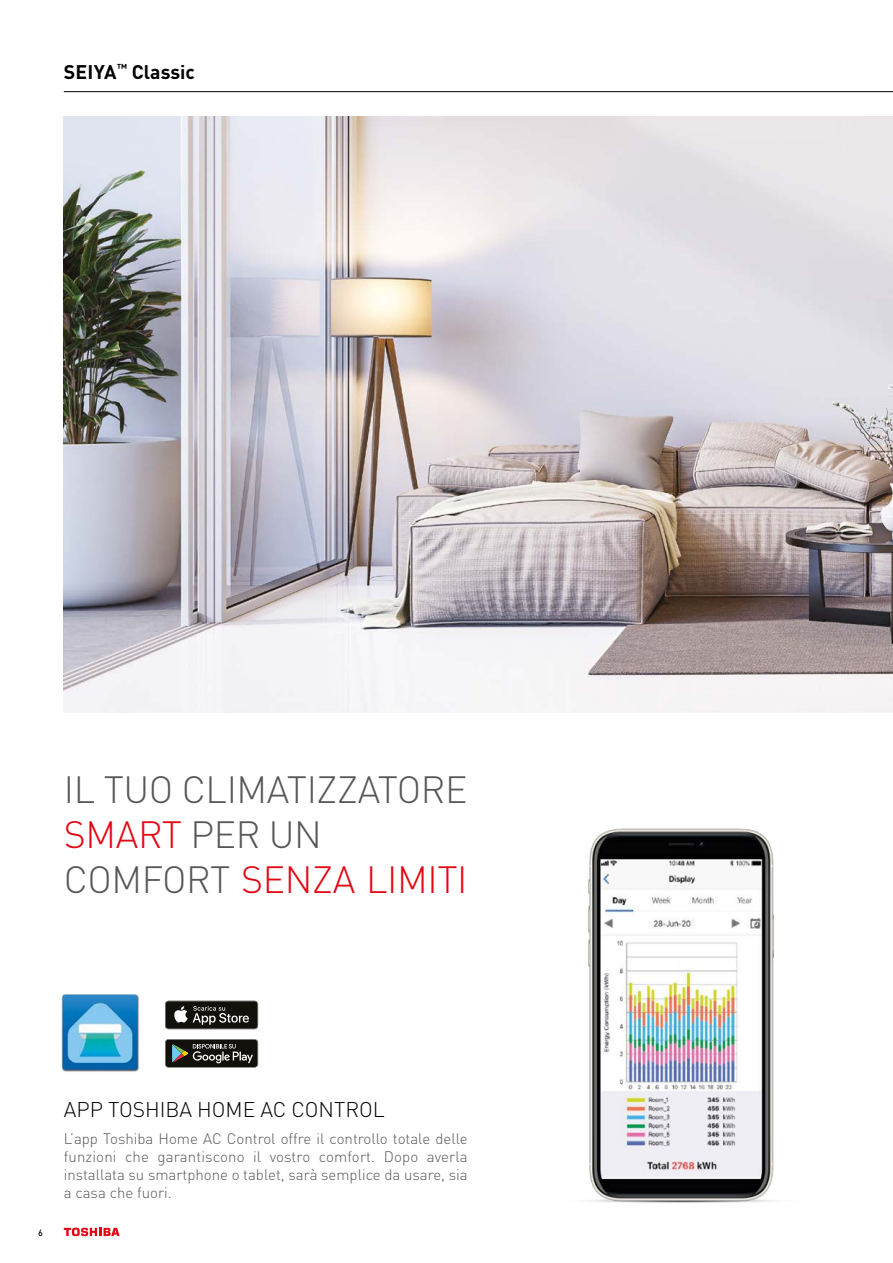
<style>
.page{position:relative;width:893px;height:1263px;background:#fff}
.page>*{position:absolute;margin:0;border:0;box-sizing:border-box;transform-origin:0 0}
.t1{font:300 37.5px/45px "DIN Pro";letter-spacing:-.01em;color:#575756}
.t2{font:300 21px "DIN Pro";color:#000}
.t3{font:700 19.5px "DIN Pro";color:#000}
.t4{font:300 15px/18px "DIN Pro";color:#575756;text-align:justify}
.t5{font:500 9px "DIN Pro";color:#000}
.s1{color:#e30613}
</style>
<div class="page">
<img style="left:64px;top:117px;width:829px;height:595px">
<svg style="left:64px;top:1227px;width:56px;height:9px"></svg>
<hr style="left:64px;top:91px;width:829px;height:1px;background:#000">
<img style="left:587px;top:828px;width:189px;height:375px">
<svg style="left:167px;top:1000px;width:92px;height:30px"></svg>
<svg style="left:165px;top:1001px;width:93px;height:28px"></svg>
<svg style="left:166px;top:1042px;width:93px;height:26px"></svg>
<svg style="left:165px;top:1039px;width:93px;height:28px"></svg>
<img style="left:61px;top:994px;width:78px;height:78px">
<h3 class="t3" style="left:64px;top:64px;width:132px">SEIYA<sup>™</sup> Classic</h3>
<h1 class="t1" style="left:64px;top:767px;width:405px">IL TUO CLIMATIZZATORE<br><span class="s1">SMART</span> PER UN<br>COMFORT <span class="s1">SENZA LIMITI</span></h1>
<p class="t5" style="left:38px;top:1228px;width:6px">6</p>
<h2 class="t2" style="left:64px;top:1098px;width:322px">APP TOSHIBA HOME AC CONTROL</h2>
<p class="t4" style="left:64px;top:1130px;width:405px">L’app Toshiba Home AC Control offre il controllo totale delle funzioni che garantiscono il vostro comfort. Dopo averla installata su smartphone o tablet, sarà semplice da usare, sia a casa che fuori.</p>
</div>
